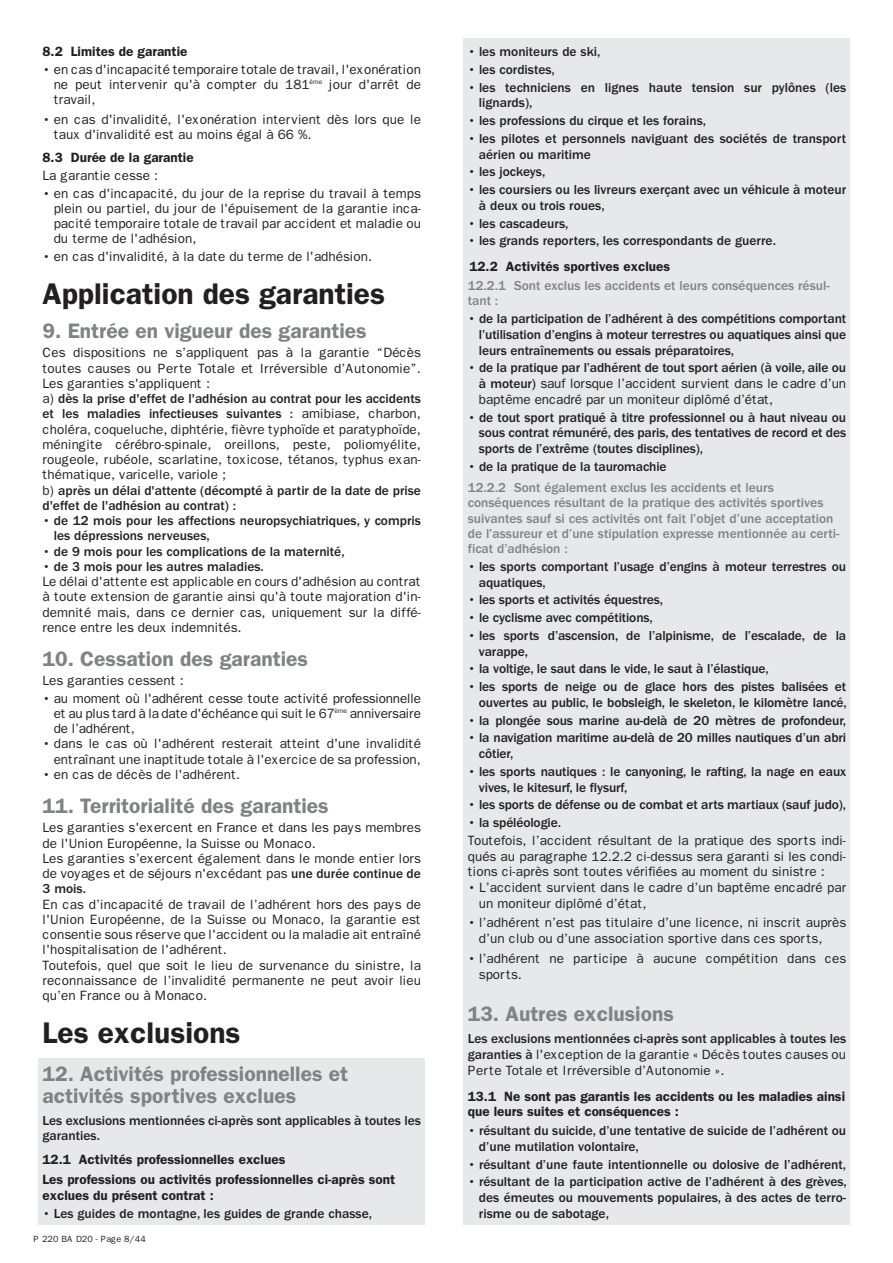
<style>
.page{position:relative;width:893px;height:1263px;background:#fff}
.page>*{position:absolute;margin:0;border:0;box-sizing:border-box;transform-origin:0 0}
.t1{font:600 30px "Franklin Gothic";color:#231f20}
.t2{font:600 21px/21.3px "Franklin Gothic";color:#808285}
.t3{font:13.5px/15.3px "Franklin Gothic";color:#231f20;text-align:justify}
.t4{font:500 13.5px/15.6px "Franklin Gothic";color:#231f20}
.t5{font:500 13.5px/15.1px "Franklin Gothic";color:#808285}
.t6{font:600 13.5px/20.4px "Franklin Gothic";color:#231f20}
.t7{font:9px "Franklin Gothic";color:#231f20}
.s1{font-weight:500}
</style>
<div class="page">
<div style="left:463px;top:38px;width:387px;height:1186px;background:#e7e8e9"></div>
<div style="left:38px;top:1058px;width:387px;height:167px;background:#e7e8e9"></div>
<p class="t6" style="left:43px;top:41px;width:146px">8.2 Limites de garantie</p>
<p class="t3" style="left:54px;top:62px;width:369px;text-indent:-11px"><span class="s1">•</span> en cas d'incapacité temporaire totale de travail, l'exonération ne peut intervenir qu'à compter du 181<sup>ème</sup> jour d'arrêt de travail,</p>
<p class="t3" style="left:54px;top:112px;width:369px;text-indent:-11px"><span class="s1">•</span> en cas d'invalidité, l'exonération intervient dès lors que le taux d'invalidité est au moins égal à 66 %.</p>
<p class="t6" style="left:43px;top:148px;width:153px">8.3 Durée de la garantie</p>
<p class="t3" style="left:43px;top:168px;width:117px">La garantie cesse :</p>
<p class="t3" style="left:54px;top:185px;width:369px;text-indent:-11px"><span class="s1">•</span> en cas d'incapacité, du jour de la reprise du travail à temps plein ou partiel, du jour de l'épuisement de la garantie inca&shy;pacité temporaire totale de travail par accident et maladie ou du terme de l'adhésion,</p>
<p class="t3" style="left:43px;top:248px;width:331px"><span class="s1">•</span> en cas d'invalidité, à la date du terme de l'adhésion.</p>
<h1 class="t1" style="left:43px;top:276px;width:344px">Application des garanties</h1>
<h2 class="t2" style="left:43px;top:320px;width:326px">9. Entrée en vigueur des garanties</h2>
<p class="t3" style="left:43px;top:345px;width:380px;text-align:left">Ces dispositions ne s’appliquent pas à la garantie “Décès toutes causes ou Perte Totale et Irréversible d’Autonomie”.<br>Les garanties s'appliquent :<br>a) <span class="s1">dès la prise d'effet de l'adhésion au contrat pour les accidents et les maladies infectieuses suivantes :</span> amibiase, charbon, choléra, coqueluche, diphtérie, fièvre typhoïde et paratyphoïde, méningite cérébro-spinale, oreillons, peste, poliomyélite, rougeole, rubéole, scarlatine, toxicose, tétanos, typhus exan&shy;thématique, varicelle, variole ;<br>b) <span class="s1">après un délai d'attente (décompté à partir de la date de prise d'effet de l'adhésion au contrat) :</span></p>
<p class="t4" style="left:54px;top:514px;width:369px;text-indent:-11px">• de 12 mois pour les affections neuropsychiatriques, y compris les dépressions nerveuses,</p>
<p class="t4" style="left:43px;top:544px;width:304px">• de 9 mois pour les complications de la maternité,</p>
<p class="t4" style="left:43px;top:560px;width:223px">• de 3 mois pour les autres maladies.</p>
<p class="t3" style="left:43px;top:574px;width:380px">Le délai d'attente est applicable en cours d'adhésion au contrat à toute extension de garantie ainsi qu'à toute majoration d'in&shy;demnité mais, dans ce dernier cas, uniquement sur la diffé&shy;rence entre les deux indemnités.</p>
<h2 class="t2" style="left:43px;top:648px;width:267px">10. Cessation des garanties</h2>
<p class="t3" style="left:43px;top:673px;width:143px">Les garanties cessent :</p>
<p class="t3" style="left:54px;top:690px;width:369px;text-indent:-11px"><span class="s1">•</span> au moment où l'adhérent cesse toute activité professionnelle et au plus tard à la date d'échéance qui suit le 67<sup>ème</sup> anniversaire de l’adhérent,</p>
<p class="t3" style="left:43px;top:736px;width:380px;text-align:right"><span class="s1">•</span> dans le cas où l'adhérent resterait atteint d'une invalidité entraînant une inaptitude totale à l'exercice de sa profession,</p>
<p class="t3" style="left:43px;top:766px;width:199px"><span class="s1">•</span> en cas de décès de l'adhérent.</p>
<h2 class="t2" style="left:43px;top:795px;width:288px">11. Territorialité des garanties</h2>
<p class="t3" style="left:43px;top:820px;width:380px;text-align:left">Les garanties s'exercent en France et dans les pays membres de l'Union Européenne, la Suisse ou Monaco.<br>Les garanties s’exercent également dans le monde entier lors de voyages et de séjours n'excédant pas <span class="s1">une durée continue de 3 mois.</span></p>
<p class="t3" style="left:43px;top:896px;width:380px;text-align:left">En cas d’incapacité de travail de l’adhérent hors des pays de l'Union Européenne, de la Suisse ou Monaco, la garantie est consentie sous réserve que l'accident ou la maladie ait entraîné l'hospitalisation de l'adhérent.<br>Toutefois, quel que soit le lieu de survenance du sinistre, la reconnaissance de l’invalidité permanente ne peut avoir lieu qu’en France ou à Monaco.</p>
<h1 class="t1" style="left:43px;top:1015px;width:199px">Les exclusions</h1>
<h2 class="t2" style="left:43px;top:1063px;width:307px">12. Activités professionnelles et activités sportives exclues</h2>
<p class="t4" style="left:43px;top:1113px;width:380px">Les exclusions mentionnées ci-après sont applicables à toutes les garanties.</p>
<p class="t6" style="left:43px;top:1149px;width:354px">12.1 Activités professionnelles exclues<br>Les professions ou activités professionnelles ci-après sont</p>
<p class="t6" style="left:43px;top:1185px;width:173px">exclues du présent contrat :</p>
<p class="t4" style="left:43px;top:1207px;width:331px">• Les guides de montagne, les guides de grande chasse,</p>
<p class="t7" style="left:34px;top:1234px;width:114px">P 220 BA D20 - Page 8/44</p>
<p class="t4" style="left:468px;top:45px;width:134px">• les moniteurs de ski,</p>
<p class="t4" style="left:468px;top:63px;width:89px">• les cordistes,</p>
<p class="t4" style="left:479px;top:80px;width:369px;text-indent:-11px">• les techniciens en lignes haute tension sur pylônes (les lignards),</p>
<p class="t4" style="left:468px;top:114px;width:240px">• les professions du cirque et les forains,</p>
<p class="t4" style="left:479px;top:132px;width:369px;text-indent:-11px">• les pilotes et personnels naviguant des sociétés de transport aérien ou maritime</p>
<p class="t4" style="left:468px;top:165px;width:79px">• les jockeys,</p>
<p class="t4" style="left:479px;top:183px;width:369px;text-indent:-11px">• les coursiers ou les livreurs exerçant avec un véhicule à moteur à deux ou trois roues,</p>
<p class="t4" style="left:468px;top:216px;width:102px">• les cascadeurs,</p>
<p class="t4" style="left:468px;top:234px;width:310px">• les grands reporters, les correspondants de guerre.</p>
<p class="t6" style="left:469px;top:256px;width:202px">12.2 Activités sportives exclues</p>
<p class="t5" style="left:468px;top:279px;width:363px">12.2.1 Sont exclus les accidents et leurs conséquences résul&shy;tant :</p>
<p class="t4" style="left:479px;top:312px;width:369px;text-align:justify;text-indent:-11px">• de la participation de l’adhérent à des compétitions comportant l’utilisation d’engins à moteur terrestres ou aquatiques ainsi que leurs entraînements ou essais préparatoires,</p>
<p class="t3" style="left:479px;top:360px;width:369px;text-indent:-11px"><span class="s1">• de la pratique par l’adhérent de tout sport aérien (à voile, aile ou à moteur)</span> sauf lorsque l’accident survient dans le cadre d’un baptême encadré par un moniteur diplômé d’état,</p>
<p class="t4" style="left:479px;top:410px;width:369px;text-align:justify;text-indent:-11px">• de tout sport pratiqué à titre professionnel ou à haut niveau ou sous contrat rémunéré, des paris, des tentatives de record et des sports de l’extrême (toutes disciplines),</p>
<p class="t4" style="left:468px;top:459px;width:200px">• de la pratique de la tauromachie</p>
<p class="t5" style="left:468px;top:481px;width:373px">12.2.2 Sont également exclus les accidents et leurs conséquences résultant de la pratique des activités sportives suivantes sauf si ces activités ont fait l’objet d’une acceptation de l’assureur et d’une stipulation expresse mentionnée au certi&shy;ficat d’adhésion :</p>
<p class="t4" style="left:479px;top:560px;width:369px;text-indent:-11px">• les sports comportant l’usage d’engins à moteur terrestres ou aquatiques,</p>
<p class="t4" style="left:468px;top:593px;width:197px">• les sports et activités équestres,</p>
<p class="t4" style="left:468px;top:611px;width:187px">• le cyclisme avec compétitions,</p>
<p class="t4" style="left:479px;top:629px;width:369px;text-indent:-11px">• les sports d’ascension, de l’alpinisme, de l’escalade, de la varappe,</p>
<p class="t4" style="left:468px;top:662px;width:303px">• la voltige, le saut dans le vide, le saut à l’élastique,</p>
<p class="t4" style="left:468px;top:680px;width:381px;text-align:right">• les sports de neige ou de glace hors des pistes balisées et ouvertes au public, le bobsleigh, le skeleton, le kilomètre lancé,</p>
<p class="t4" style="left:468px;top:713px;width:380px">• la plongée sous marine au-delà de 20 mètres de profondeur,</p>
<p class="t4" style="left:479px;top:731px;width:369px;text-indent:-11px">• la navigation maritime au-delà de 20 milles nautiques d’un abri côtier,</p>
<p class="t4" style="left:479px;top:765px;width:369px;text-indent:-11px">• les sports nautiques : le canyoning, le rafting, la nage en eaux vives, le kitesurf, le flysurf,</p>
<p class="t4" style="left:468px;top:798px;width:380px">• les sports de défense ou de combat et arts martiaux (sauf judo),</p>
<p class="t4" style="left:468px;top:816px;width:95px">• la spéléologie.</p>
<p class="t3" style="left:468px;top:832px;width:380px">Toutefois, l’accident résultant de la pratique des sports indi&shy;qués au paragraphe 12.2.2 ci-dessus sera garanti si les condi&shy;tions ci-après sont toutes vérifiées au moment du sinistre :</p>
<p class="t3" style="left:479px;top:879px;width:369px;text-indent:-11px"><span class="s1">•</span> L’accident survient dans le cadre d’un baptême encadré par un moniteur diplômé d’état,</p>
<p class="t3" style="left:479px;top:915px;width:369px;text-indent:-11px"><span class="s1">•</span> l’adhérent n’est pas titulaire d’une licence, ni inscrit auprès d’un club ou d’une association sportive dans ces sports,</p>
<p class="t3" style="left:479px;top:950px;width:369px;text-indent:-11px"><span class="s1">•</span> l’adhérent ne participe à aucune compétition dans ces sports.</p>
<h2 class="t2" style="left:468px;top:1003px;width:208px">13. Autres exclusions</h2>
<p class="t3" style="left:468px;top:1031px;width:380px;line-height:15.8px"><span class="s1">Les exclusions mentionnées ci-après sont applicables à toutes les garanties à</span> l'exception de la garantie « Décès toutes causes ou Perte Totale et Irréversible d’Autonomie ».</p>
<p class="t6" style="left:468px;top:1088px;width:379px;line-height:15.8px">13.1 Ne sont pas garantis les accidents ou les maladies ainsi que leurs suites et conséquences :</p>
<p class="t4" style="left:479px;top:1123px;width:369px;text-indent:-11px">• résultant du suicide, d’une tentative de suicide de l’adhérent ou d’une mutilation volontaire,</p>
<p class="t4" style="left:468px;top:1157px;width:380px">• résultant d’une faute intentionnelle ou dolosive de l’adhérent,</p>
<p class="t4" style="left:479px;top:1175px;width:369px;text-align:justify;text-indent:-11px">• résultant de la participation active de l’adhérent à des grèves, des émeutes ou mouvements populaires, à des actes de terro&shy;risme ou de sabotage,</p>
</div>
